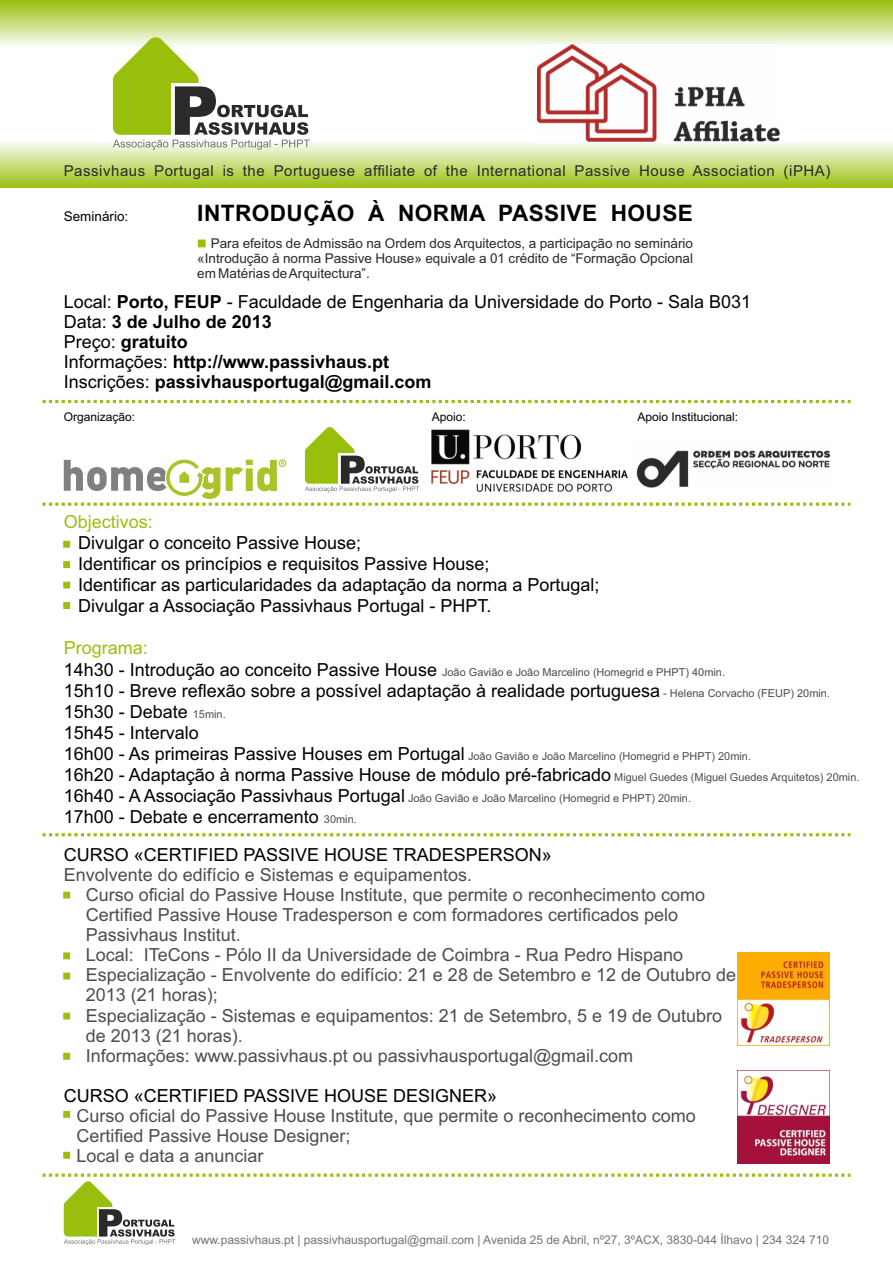
<style>
.page{position:relative;width:893px;height:1263px;background:#fff}
.page>*{position:absolute;margin:0;border:0;box-sizing:border-box;transform-origin:0 0}
.t1{font:700 22.65px "Arial";letter-spacing:.02em;color:#000}
.t2{font:18px/21.1px "Arial";color:#000}
.t3{font:18px/20.1px "Arial";color:#4d4d4d}
.t4{font:18px "Arial";color:#99bf0d}
.t5{font:15px "Arial";letter-spacing:.035em;color:#2b2929}
.t6{font:13.5px/15.1px "Arial";color:#2b2929;text-align:justify}
.t7{font:13.5px "Arial";color:#000}
.t8{font:12px "Arial";color:#737370}
.t9{font:12px "Arial";color:#000}
.t10{font:10.95px "Arial";color:#4d4d4d}
.t11{font:700 5.25px "Arial";color:#abc229}
.s1{font-weight:700}
.s2{font-size:18px;color:#000}
.s3{font-size:10.95px;color:#4d4d4d}
</style>
<div class="page">
<div style="left:0;top:0;width:893px;height:47px;background:linear-gradient(to bottom,#97c00b,#fbfcf8)"></div>
<div style="left:0;top:140px;width:893px;height:47px;background:linear-gradient(to bottom,#fefefe,#9bc212)"></div>
<svg style="left:113px;top:36px;width:197px;height:114px"></svg>
<img style="left:737px;top:953px;width:92px;height:92px">
<img style="left:737px;top:1071px;width:92px;height:92px">
<svg style="left:43px;top:833px;width:807px;height:3px"></svg>
<svg style="left:43px;top:1173px;width:807px;height:72px"></svg>
<svg style="left:63px;top:1151px;width:7px;height:8px"></svg>
<svg style="left:63px;top:1110px;width:7px;height:8px"></svg>
<svg style="left:63px;top:540px;width:7px;height:8px"></svg>
<svg style="left:63px;top:561px;width:7px;height:7px"></svg>
<svg style="left:63px;top:581px;width:7px;height:8px"></svg>
<svg style="left:63px;top:602px;width:7px;height:7px"></svg>
<svg style="left:43px;top:400px;width:807px;height:3px"></svg>
<img style="left:538px;top:45px;width:242px;height:97px">
<svg style="left:63px;top:891px;width:7px;height:8px"></svg>
<svg style="left:63px;top:952px;width:7px;height:8px"></svg>
<svg style="left:63px;top:972px;width:7px;height:8px"></svg>
<svg style="left:63px;top:1052px;width:7px;height:8px"></svg>
<svg style="left:63px;top:1012px;width:7px;height:8px"></svg>
<svg style="left:197px;top:239px;width:9px;height:9px"></svg>
<svg style="left:43px;top:427px;width:807px;height:79px"></svg>
<img style="left:636px;top:439px;width:193px;height:52px">
<p class="t5" style="left:64px;top:165px;width:768px">Passivhaus Portugal is the Portuguese affiliate of the International Passive House Association (iPHA)</p>
<p class="t7" style="left:64px;top:211px;width:66px">Seminário:</p>
<p class="t1" style="left:197px;top:204px;width:497px">INTRODUÇÃO À NORMA PASSIVE HOUSE</p>
<p class="t6" style="left:197px;top:237px;width:497px;text-indent:13px">Para efeitos de Admissão na Ordem dos Arquitectos, a participação no seminário «Introdução à norma Passive House» equivale a 01 crédito de “Formação Opcional em Matérias de Arquitectura”.</p>
<p class="t2" style="left:64px;top:293px;width:689px;line-height:20.1px">Local: <span class="s1">Porto, FEUP</span> - Faculdade de Engenharia da Universidade do Porto - Sala B031<br>Data: <span class="s1">3 de Julho de 2013<br></span>Preço: <span class="s1">gratuito<br></span>Informações: <span class="s1">http://www.passivhaus.pt<br></span>Inscrições: <span class="s1">passivhausportugal@gmail.com</span></p>
<p class="t9" style="left:64px;top:413px;width:73px">Organização:</p>
<p class="t11" style="left:281px;top:461px;width:5px">R</p>
<p class="t9" style="left:432px;top:413px;width:36px">Apoio:</p>
<p class="t9" style="left:637px;top:413px;width:102px">Apoio Institucional:</p>
<p class="t4" style="left:64px;top:515px;width:91px">Objectivos:</p>
<p class="t2" style="left:78px;top:534px;width:523px">Divulgar o conceito Passive House;<br>Identificar os princípios e requisitos Passive House;<br>Identificar as particularidades da adaptação da norma a Portugal; Divulgar a Associação Passivhaus Portugal - PHPT.</p>
<p class="t4" style="left:64px;top:641px;width:86px">Programa:</p>
<p class="t10" style="left:64px;top:667px;width:663px"><span class="s2">14h30 - Introdução ao conceito Passive House</span> João Gavião e João Marcelino (Homegrid e PHPT) 40min.</p>
<p class="t2" style="left:64px;top:681px;width:768px">15h10 - Breve reflexão sobre a possível adaptação à realidade portuguesa <span class="s3">- Helena Corvacho (FEUP) 20min.<br></span>15h30 - Debate <span class="s3">15min.<br></span>15h45 - Intervalo</p>
<p class="t10" style="left:64px;top:752px;width:689px"><span class="s2">16h00 - As primeiras Passive Houses em Portugal</span> João Gavião e João Marcelino (Homegrid e PHPT) 20min.</p>
<p class="t2" style="left:64px;top:766px;width:797px">16h20 - Adaptação à norma Passive House de módulo pré-fabricado <span class="s3">Miguel Guedes (Miguel Guedes Arquitetos) 20min.</span></p>
<p class="t10" style="left:64px;top:794px;width:629px"><span class="s2">16h40 - A Associação Passivhaus Portugal</span> João Gavião e João Marcelino (Homegrid e PHPT) 20min.</p>
<p class="t2" style="left:64px;top:808px;width:295px">17h00 - Debate e encerramento <span class="s3">30min.</span></p>
<p class="t2" style="left:64px;top:845px;width:490px">CURSO «CERTIFIED PASSIVE HOUSE TRADESPERSON»</p>
<p class="t3" style="left:64px;top:866px;width:410px">Envolvente do edifício e Sistemas e equipamentos.</p>
<p class="t3" style="left:86px;top:886px;width:621px;text-indent:-22px">• Curso oficial do Passive House Institute, que permite o reconhecimento como<br>Certified Passive House Tradesperson e com formadores certificados pelo<br>Passivhaus Institut.</p>
<p class="t3" style="left:64px;top:946px;width:621px">• Local: ITeCons - Pólo II da Universidade de Coimbra - Rua Pedro Hispano</p>
<p class="t3" style="left:86px;top:966px;width:652px;text-indent:-22px">• Especialização - Envolvente do edifício: 21 e 28 de Setembro e 12 de Outubro de<br>2013 (21 horas);</p>
<p class="t3" style="left:86px;top:1007px;width:638px;text-indent:-22px">• Especialização - Sistemas e equipamentos: 21 de Setembro, 5 e 19 de Outubro de 2013 (21 horas).</p>
<p class="t3" style="left:64px;top:1047px;width:571px">• Informações: www.passivhaus.pt ou passivhausportugal@gmail.com</p>
<p class="t2" style="left:64px;top:1087px;width:435px">CURSO «CERTIFIED PASSIVE HOUSE DESIGNER»</p>
<p class="t3" style="left:76px;top:1107px;width:621px">Curso oficial do Passive House Institute, que permite o reconhecimento como<br>Certified Passive House Designer;<br>Local e data a anunciar</p>
<p class="t8" style="left:192px;top:1235px;width:639px">www.passivhaus.pt | passivhausportugal@gmail.com | Avenida 25 de Abril, nº27, 3ºACX, 3830-044 Ílhavo | 234 324 710</p>
</div>
